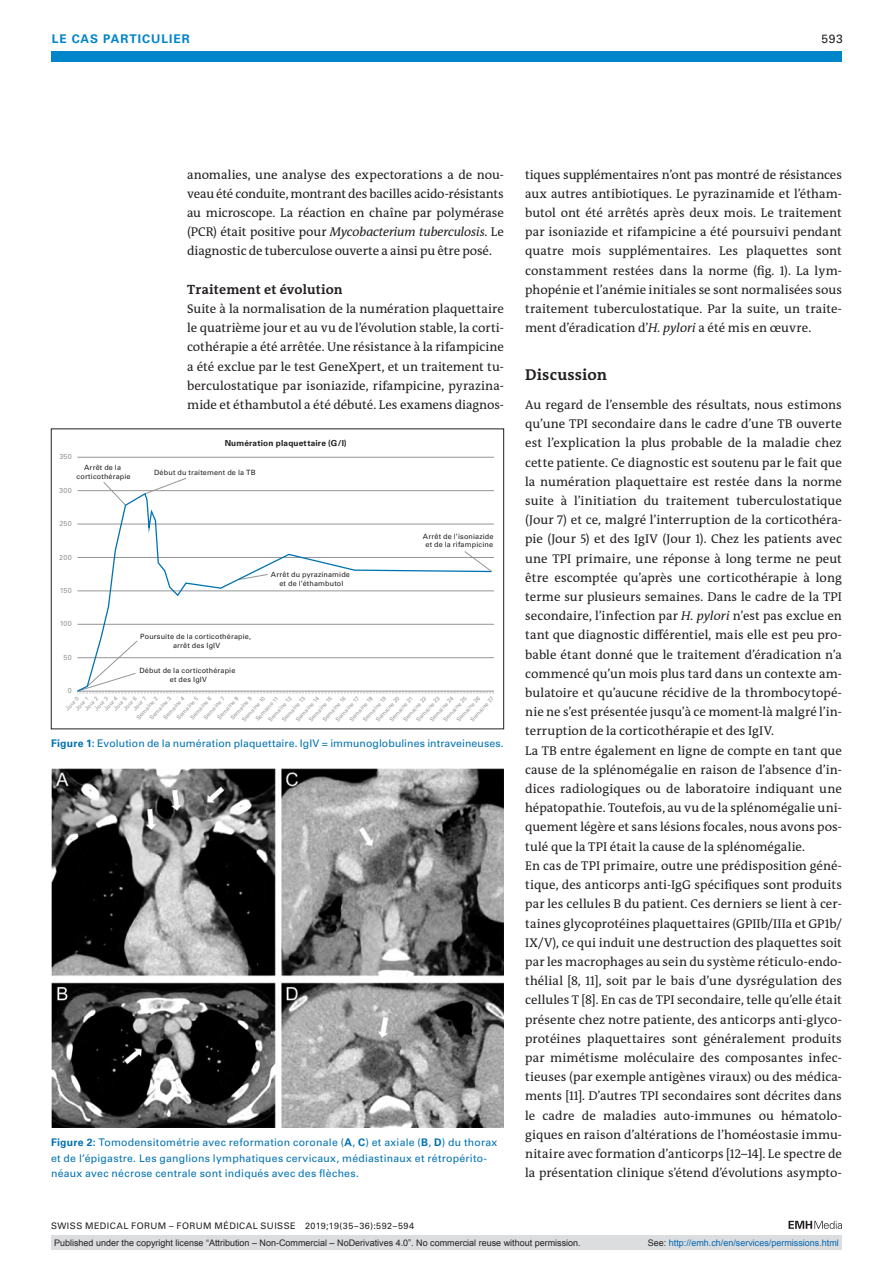
<style>
.page{position:relative;width:893px;height:1263px;background:#fff}
.page>*{position:absolute;margin:0;border:0;box-sizing:border-box;transform-origin:0 0}
.t1{font:700 15.75px "The Antiqua B W7";letter-spacing:.01em;color:#231f20}
.t2{font:700 13.5px "The Antiqua B W7";letter-spacing:.01em;color:#231f20}
.t3{font:12.75px/19.2px "The Antiqua B W5 Plain";letter-spacing:.005em;color:#231f20;text-align:justify}
.t4{font:700 12px "Univers LT Std";color:#0084ca}
.t5{font:12px "Univers LT Std";color:#231f20}
.t6{font:10.5px/15.8px "Univers LT Std";letter-spacing:.02em;color:#0072b2}
.t7{font:9px "Arial";color:#231f20}
.t8{font:9px "Univers LT Std";letter-spacing:.05em;color:#231f20}
.t9{font:9px "Arial";color:#0166b3}
.t10{font:700 8.25px "Univers LT Std";letter-spacing:.02em;color:#231f20}
.t11{font:7.2px/8.7px "Univers LT Std";letter-spacing:.02em;color:#231f20;text-align:center}
.t12{font:7.2px "Univers LT Std";color:#939598}
.t13{font:5.7px "Univers LT Std";color:#939598}
.s1{font-style:italic}
.s2{font-weight:700}
.s3{color:#231f20}
</style>
<div class="page">
<div style="left:51px;top:51px;width:791px;height:11px;background:#0084ca"></div>
<svg style="left:788px;top:1221px;width:54px;height:8px"></svg>
<hr style="left:78px;top:457px;width:416px;height:1px;background:#939598">
<svg style="left:77px;top:478px;width:417px;height:216px"></svg>
<div style="left:51px;top:429px;width:453px;height:300px;border:1px solid #231f20"></div>
<img style="left:51px;top:769px;width:453px;height:358px">
<div style="left:51px;top:1235px;width:791px;height:15px;background:#dcdddf"></div>
<p class="t4" style="left:52px;top:31px;width:30px">Le cas</p>
<p class="t4" style="left:103px;top:31px;width:9px">particulier</p>
<p class="t5" style="left:821px;top:31px;width:23px">593</p>
<p class="t3" style="left:187px;top:165px;width:318px">anomalies, une analyse des expectorations a de nou&shy;veau été conduite, montrant des bacilles acido-résistants au microscope. La réaction en chaîne par polymérase (PCR) était positive pour <span class="s1">Mycobacterium tuberculosis</span>. Le diagnostic de tuberculose ouverte a ainsi pu être posé.</p>
<p class="t2" style="left:187px;top:281px;width:157px">Traitement et évolution</p>
<p class="t3" style="left:187px;top:299px;width:318px">Suite à la normalisation de la numération plaquettaire le quatrième jour et au vu de l’évolution stable, la corti&shy;cothérapie a été arrêtée. Une résistance à la rifampicine a été exclue par le test GeneXpert, et un traitement tu&shy;berculostatique par isoniazide, rifampicine, pyrazina&shy;mide et éthambutol a été débuté. Les examens diagnos-</p>
<p class="t12" style="left:60px;top:453px;width:14px">350</p>
<p class="t12" style="left:59px;top:486px;width:14px">300</p>
<p class="t12" style="left:60px;top:519px;width:14px">250</p>
<p class="t12" style="left:59px;top:553px;width:14px">200</p>
<p class="t12" style="left:60px;top:586px;width:13px">150</p>
<p class="t12" style="left:60px;top:619px;width:13px">100</p>
<p class="t12" style="left:64px;top:653px;width:10px">50</p>
<p class="t12" style="left:68px;top:686px;width:6px">0</p>
<p class="t11" style="left:77px;top:463px;width:56px">Arrêt de la corticothérapie</p>
<p class="t10" style="left:225px;top:438px;width:124px">Numération plaquettaire (G/l)</p>
<p class="t11" style="left:154px;top:468px;width:103px">Début du traitement de la TB</p>
<p class="t11" style="left:140px;top:632px;width:112px">Poursuite de la corticothérapie, arrêt des IgIV</p>
<p class="t11" style="left:139px;top:666px;width:98px">Début de la corticothérapie et des IgIV</p>
<p class="t11" style="left:271px;top:570px;width:80px">Arrêt du pyrazinamide et de l’éthambutol</p>
<p class="t11" style="left:423px;top:532px;width:72px">Arrêt de l’isoniazide et de la rifampicine</p>
<p class="t13" style="left:103px;top:707px;width:18px;rotate:-47deg">Jour 4</p>
<p class="t13" style="left:294px;top:718px;width:33px;rotate:-47deg">Semaine 14</p>
<p class="t13" style="left:428px;top:718px;width:33px;rotate:-47deg">Semaine 24</p>
<p class="t13" style="left:162px;top:716px;width:30px;rotate:-47deg">Semaine 4</p>
<p class="t13" style="left:321px;top:718px;width:33px;rotate:-47deg">Semaine 16</p>
<p class="t13" style="left:455px;top:718px;width:33px;rotate:-47deg">Semaine 26</p>
<p class="t13" style="left:189px;top:716px;width:30px;rotate:-47deg">Semaine 6</p>
<p class="t13" style="left:122px;top:707px;width:18px;rotate:-47deg">Jour 6</p>
<p class="t13" style="left:348px;top:718px;width:33px;rotate:-47deg">Semaine 18</p>
<p class="t13" style="left:216px;top:716px;width:30px;rotate:-47deg">Semaine 8</p>
<p class="t13" style="left:93px;top:707px;width:18px;rotate:-47deg">Jour 3</p>
<p class="t13" style="left:241px;top:718px;width:33px;rotate:-47deg">Semaine 10</p>
<p class="t13" style="left:280px;top:718px;width:33px;rotate:-47deg">Semaine 13</p>
<p class="t13" style="left:415px;top:718px;width:33px;rotate:-47deg">Semaine 23</p>
<p class="t13" style="left:148px;top:716px;width:30px;rotate:-47deg">Semaine 3</p>
<p class="t13" style="left:229px;top:716px;width:30px;rotate:-47deg">Semaine 9</p>
<p class="t13" style="left:64px;top:707px;width:18px;rotate:-47deg">Jour 0</p>
<p class="t13" style="left:361px;top:718px;width:33px;rotate:-47deg">Semaine 19</p>
<p class="t13" style="left:375px;top:718px;width:33px;rotate:-47deg">Semaine 20</p>
<p class="t13" style="left:307px;top:718px;width:33px;rotate:-47deg">Semaine 15</p>
<p class="t13" style="left:442px;top:718px;width:33px;rotate:-47deg">Semaine 25</p>
<p class="t13" style="left:175px;top:716px;width:30px;rotate:-47deg">Semaine 5</p>
<p class="t13" style="left:112px;top:707px;width:18px;rotate:-47deg">Jour 5</p>
<p class="t13" style="left:83px;top:707px;width:18px;rotate:-47deg">Jour 2</p>
<p class="t13" style="left:267px;top:718px;width:33px;rotate:-47deg">Semaine 12</p>
<p class="t13" style="left:402px;top:718px;width:33px;rotate:-47deg">Semaine 22</p>
<p class="t13" style="left:135px;top:716px;width:30px;rotate:-47deg">Semaine 2</p>
<p class="t13" style="left:334px;top:718px;width:33px;rotate:-47deg">Semaine 17</p>
<p class="t13" style="left:469px;top:718px;width:33px;rotate:-47deg">Semaine 27</p>
<p class="t13" style="left:202px;top:716px;width:30px;rotate:-47deg">Semaine 7</p>
<p class="t13" style="left:131px;top:707px;width:18px;rotate:-47deg">Jour 7</p>
<p class="t13" style="left:74px;top:707px;width:18px;rotate:-47deg">Jour 1</p>
<p class="t13" style="left:254px;top:717px;width:32px;rotate:-47deg">Semaine 11</p>
<p class="t13" style="left:388px;top:718px;width:33px;rotate:-47deg">Semaine 21</p>
<p class="t6" style="left:51px;top:735px;width:454px"><span class="s2">Figure 1:</span> Evolution de la numération plaquettaire. IgIV = immunoglobulines intraveineuses.</p>
<p class="t6" style="left:51px;top:1134px;width:448px"><span class="s2">Figure 2:</span> Tomodensitométrie avec reformation coronale (<span class="s2">A</span>, <span class="s2">C</span>) et axiale (<span class="s2">B</span>, <span class="s2">D</span>) du thorax et de l’épigastre. Les ganglions lymphatiques cervicaux, médiastinaux et rétropérito&shy;néaux avec nécrose centrale sont indiqués avec des flèches.</p>
<p class="t8" style="left:51px;top:1220px;width:365px">SWISS MEDICAL FORUM – FORUM MÉDICAL SUISSE 2019;19(35–36):592–594</p>
<p class="t3" style="left:525px;top:165px;width:318px">tiques supplémentaires n’ont pas montré de résistances aux autres antibiotiques. Le pyrazinamide et l’étham&shy;butol ont été arrêtés après deux mois. Le traitement par isoniazide et rifampicine a été poursuivi pendant quatre mois supplémentaires. Les plaquettes sont constamment restées dans la norme (fig. 1). La lym&shy;phopénie et l’anémie initiales se sont normalisées sous traitement tuberculostatique. Par la suite, un traite&shy;ment d’éradication d’<span class="s1">H. pylori</span> a été mis en œuvre.</p>
<p class="t1" style="left:525px;top:365px;width:84px">Discussion</p>
<p class="t3" style="left:525px;top:395px;width:318px;text-align:left">Au regard de l’ensemble des résultats, nous estimons qu’une TPI secondaire dans le cadre d’une TB ouverte est l’explication la plus probable de la maladie chez cette patiente. Ce diagnostic est soutenu par le fait que la numération plaquettaire est restée dans la norme suite à l’initiation du traitement tuberculostatique (Jour 7) et ce, malgré l’interruption de la corticothéra&shy;pie (Jour 5) et des IgIV (Jour 1). Chez les patients avec une TPI primaire, une réponse à long terme ne peut être escomptée qu’après une corticothérapie à long terme sur plusieurs semaines. Dans le cadre de la TPI secondaire, l’infection par <span class="s1">H. pylori</span> n’est pas exclue en tant que diagnostic différentiel, mais elle est peu pro&shy;bable étant donné que le traitement d’éradication n’a commencé qu’un mois plus tard dans un contexte am&shy;bulatoire et qu’aucune récidive de la thrombocytopé&shy;nie ne s’est présentée jusqu’à ce moment-là malgré l’in&shy;terruption de la corticothérapie et des IgIV.<br>La TB entre également en ligne de compte en tant que cause de la splénomégalie en raison de l’absence d’in&shy;dices radiologiques ou de laboratoire indiquant une hépatopathie. Toutefois, au vu de la splénomégalie uni&shy;quement légère et sans lésions focales, nous avons pos&shy;tulé que la TPI était la cause de la splénomégalie.<br>En cas de TPI primaire, outre une prédisposition géné&shy;tique, des anticorps anti-IgG spécifiques sont produits par les cellules B du patient. Ces derniers se lient à cer&shy;taines glycoprotéines plaquettaires (GPIIb/IIIa et GP1b/ IX/V), ce qui induit une destruction des plaquettes soit par les macrophages au sein du système réticulo-endo&shy;thélial [8, 11], soit par le bais d’une dysrégulation des cellules T [8]. En cas de TPI secondaire, telle qu’elle était présente chez notre patiente, des anticorps anti-glyco&shy;protéines plaquettaires sont généralement produits par mimétisme moléculaire des composantes infec&shy;tieuses (par exemple antigènes viraux) ou des médica&shy;ments [11]. D’autres TPI secondaires sont décrites dans le cadre de maladies auto-immunes ou hématolo&shy;giques en raison d’altérations de l’homéostasie immu&shy;nitaire avec formation d’anticorps [12–14]. Le spectre de la présentation clinique s’étend d’évolutions asympto-</p>
<p class="t7" style="left:54px;top:1237px;width:528px">Published under the copyright license “Attribution – Non-Commercial – NoDerivatives 4.0”. No commercial reuse without permission.</p>
<p class="t9" style="left:648px;top:1237px;width:193px"><span class="s3">See:</span> http://emh.ch/en/services/permissions.html</p>
</div>
